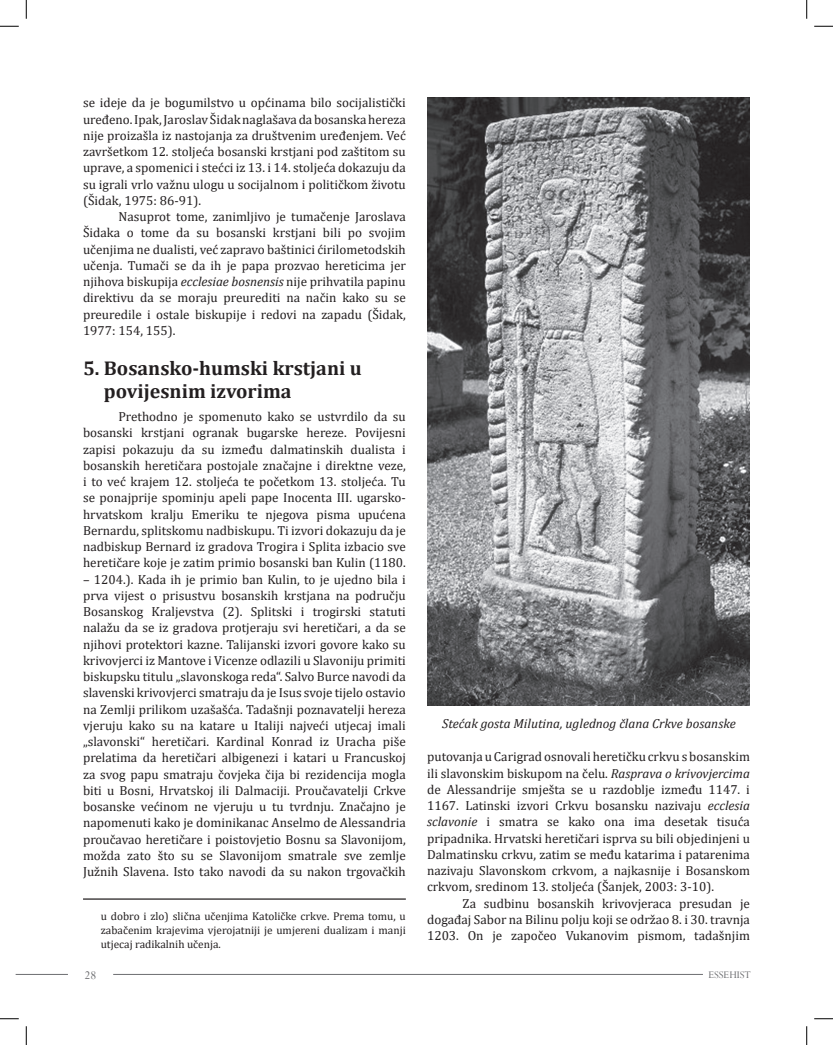
<style>
.page{position:relative;width:833px;height:1045px;background:#fff}
.page>*{position:absolute;margin:0;border:0;box-sizing:border-box;transform-origin:0 0}
.t1{font:700 20px/22.5px "Cambria";color:#231f20}
.t2{font:13.12px/16.2px "Cambria";color:#231f20;text-align:justify}
.t3{font:italic 13.12px "Cambria";color:#231f20}
.t4{font:13.12px "Perpetua";color:#6c6d70}
.t5{font:11.25px/13.8px "Cambria";color:#231f20;text-align:justify}
.t6{font:11.25px "Perpetua";color:#6c6d70}
.s1{font-style:italic}
</style>
<div class="page">
<hr style="left:113px;top:974px;width:589px;height:1px;background:#6c6d70">
<hr style="left:16px;top:974px;width:52px;height:1px;background:#6c6d70">
<hr style="left:83px;top:898px;width:322px;height:1px;background:#231f20">
<img style="left:427px;top:97px;width:322px;height:608px">
<svg style="left:0;top:25px;width:19px;height:2px"></svg>
<svg style="left:814px;top:25px;width:18px;height:2px"></svg>
<svg style="left:0;top:1018px;width:19px;height:1px"></svg>
<svg style="left:814px;top:1018px;width:18px;height:1px"></svg>
<svg style="left:25px;top:0;width:2px;height:19px"></svg>
<svg style="left:25px;top:1026px;width:2px;height:19px"></svg>
<svg style="left:806px;top:0;width:1px;height:19px"></svg>
<svg style="left:806px;top:1026px;width:1px;height:19px"></svg>
<p class="t2" style="left:83px;top:95px;width:324px">se ideje da je bogumilstvo u općinama bilo socijalistički uređeno. Ipak, Jaroslav Šidak naglašava da bosanska hereza nije proizašla iz nastojanja za društvenim uređenjem. Već završetkom 12. stoljeća bosanski krstjani pod zaštitom su uprave, a spomenici i stećci iz 13. i 14. stoljeća dokazuju da su igrali vrlo važnu ulogu u socijalnom i političkom životu (Šidak, 1975: 86-91).</p>
<p class="t2" style="left:83px;top:208px;width:324px;text-indent:35px">Nasuprot tome, zanimljivo je tumačenje Jaroslava Šidaka o tome da su bosanski krstjani bili po svojim učenjima ne dualisti, već zapravo baštinici ćirilometodskih učenja. Tumači se da ih je papa prozvao hereticima jer njihova biskupija <span class="s1">ecclesiae bosnensis</span> nije prihvatila papinu direktivu da se moraju preurediti na način kako su se preuredile i ostale biskupije i redovi na zapadu (Šidak, 1977: 154, 155).</p>
<h1 class="t1" style="left:104px;top:356px;width:259px;text-indent:-21px">5. Bosansko-humski krstjani u povijesnim izvorima</h1>
<p class="t2" style="left:83px;top:408px;width:324px;text-indent:35px">Prethodno je spomenuto kako se ustvrdilo da su bosanski krstjani ogranak bugarske hereze. Povijesni zapisi pokazuju da su između dalmatinskih dualista i bosanskih heretičara postojale značajne i direktne veze, i to već krajem 12. stoljeća te početkom 13. stoljeća. Tu se ponajprije spominju apeli pape Inocenta III. ugarsko&shy;hrvatskom kralju Emeriku te njegova pisma upućena Bernardu, splitskomu nadbiskupu. Ti izvori dokazuju da je nadbiskup Bernard iz gradova Trogira i Splita izbacio sve heretičare koje je zatim primio bosanski ban Kulin (1180.</p>
<p class="t2" style="left:83px;top:571px;width:324px">– 1204.). Kada ih je primio ban Kulin, to je ujedno bila i prva vijest o prisustvu bosanskih krstjana na području Bosanskog Kraljevstva (2). Splitski i trogirski statuti nalažu da se iz gradova protjeraju svi heretičari, a da se njihovi protektori kazne. Talijanski izvori govore kako su krivovjerci iz Mantove i Vicenze odlazili u Slavoniju primiti biskupsku titulu „slavonskoga reda“. Salvo Burce navodi da slavenski krivovjerci smatraju da je Isus svoje tijelo ostavio na Zemlji prilikom uzašašća. Tadašnji poznavatelji hereza vjeruju kako su na katare u Italiji najveći utjecaj imali „slavonski“ heretičari. Kardinal Konrad iz Uracha piše prelatima da heretičari albigenezi i katari u Francuskoj za svog papu smatraju čovjeka čija bi rezidencija mogla biti u Bosni, Hrvatskoj ili Dalmaciji. Proučavatelji Crkve bosanske većinom ne vjeruju u tu tvrdnju. Značajno je napomenuti kako je dominikanac Anselmo de Alessandria proučavao heretičare i poistovjetio Bosnu sa Slavonijom, možda zato što su se Slavonijom smatrale sve zemlje Južnih Slavena. Isto tako navodi da su nakon trgovačkih</p>
<p class="t5" style="left:101px;top:909px;width:306px">u dobro i zlo) slična učenjima Katoličke crkve. Prema tomu, u zabačenim krajevima vjerojatniji je umjereni dualizam i manji utjecaj radikalnih učenja.</p>
<p class="t3" style="left:442px;top:714px;width:295px">Stećak gosta Milutina, uglednog člana Crkve bosanske</p>
<p class="t2" style="left:427px;top:748px;width:324px">putovanja u Carigrad osnovali heretičku crkvu s bosanskim ili slavonskim biskupom na čelu. <span class="s1">Rasprava o krivovjercima </span>de Alessandrije smješta se u razdoblje između 1147. i 1167. Latinski izvori Crkvu bosansku nazivaju <span class="s1">ecclesia sclavonie</span> i smatra se kako ona ima desetak tisuća pripadnika. Hrvatski heretičari isprva su bili objedinjeni u Dalmatinsku crkvu, zatim se među katarima i patarenima nazivaju Slavonskom crkvom, a najkasnije i Bosanskom crkvom, sredinom 13. stoljeća (Šanjek, 2003: 3-10).</p>
<p class="t2" style="left:427px;top:895px;width:324px;text-indent:35px">Za sudbinu bosanskih krivovjeraca presudan je događaj Sabor na Bilinu polju koji se održao 8. i 30. travnja 1203. On je započeo Vukanovim pismom, tadašnjim</p>
<p class="t4" style="left:84px;top:966px;width:14px">28</p>
<p class="t6" style="left:708px;top:967px;width:44px">ESSEHIST</p>
</div>
